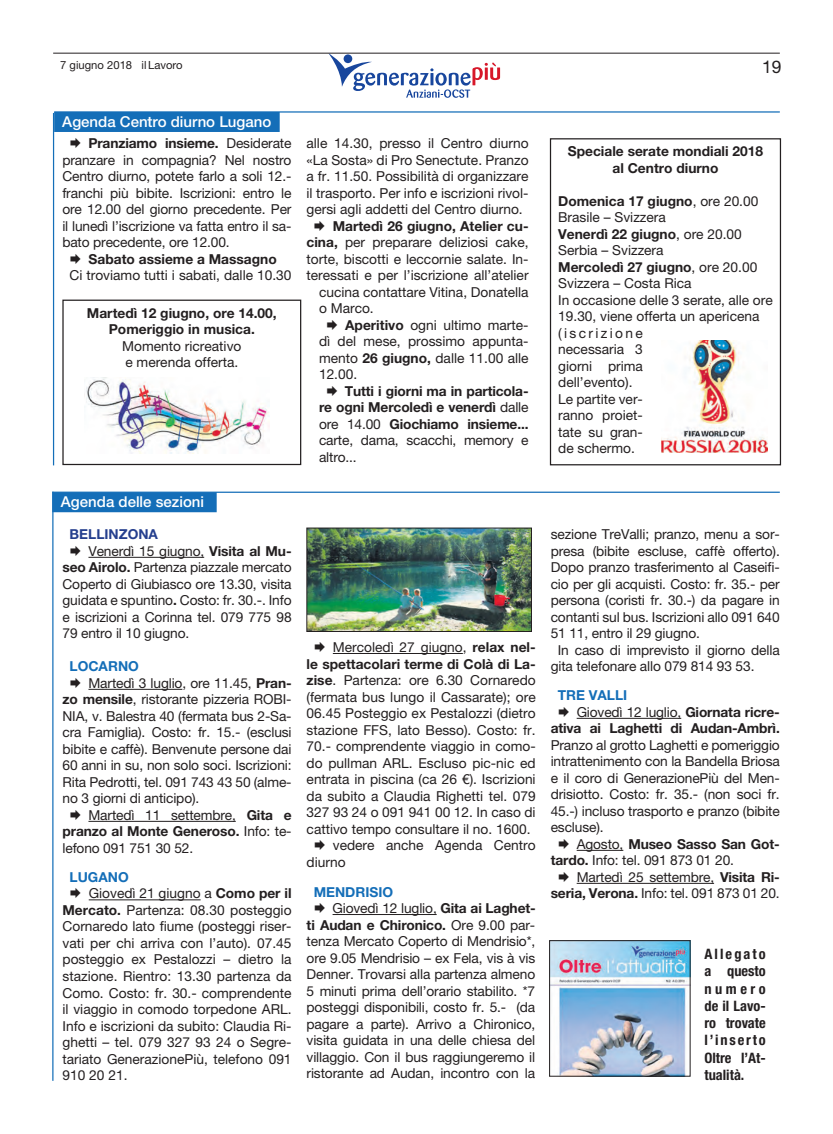
<style>
.page{position:relative;width:833px;height:1134px;background:#fff}
.page>*{position:absolute;margin:0;border:0;box-sizing:border-box;transform-origin:0 0}
.t1{font:17.5px "Helvetica Neue LT Pro";color:#231f20}
.Incipit_-_AAPI{font:500 15px "Helvetica Neue LT Pro";color:#fff}
.Didascalia_foto{font:700 condensed 14.38px/17.2px "Helvetica Neue LT Pro";color:#231f20;text-align:justify}
.appuntamenti-agenda{font:13.75px/16.5px "Helvetica Neue LT Pro";color:#231f20;text-align:justify}
.appuntamenti-agenda-2{font:700 13.75px/16.5px "Helvetica Neue LT Pro";color:#231f20;text-align:justify}
.Paragrafo_base_AAPI{font:13.75px/16.5px "Helvetica Neue LT Pro";letter-spacing:-.01em;color:#231f20}
.t2{font:700 13.75px "Helvetica Neue LT Pro";color:#146eb8}
.t3{font:700 13.75px "Helvetica Neue LT Pro";color:#253f8e}
.t4{font:11.25px "Helvetica Neue LT Pro";color:#231f20}
.s1{font-weight:700}
.s2{font-weight:400}
</style>
<div class="page">
<svg style="left:329px;top:54px;width:171px;height:44px"></svg>
<hr style="left:54px;top:111px;width:726px;height:2px;background:#146eb8">
<div style="left:54px;top:112px;width:226px;height:20px;background:#146eb8"></div>
<hr style="left:53px;top:113px;width:1px;height:352px;background:#146eb8">
<hr style="left:52px;top:492px;width:728px;height:1px;background:#146eb8">
<div style="left:52px;top:492px;width:165px;height:20px;background:#146eb8"></div>
<hr style="left:88px;top:557px;width:116px;height:1px;background:#231f20">
<hr style="left:88px;top:689px;width:94px;height:1px;background:#231f20">
<hr style="left:88px;top:821px;width:148px;height:1px;background:#231f20">
<hr style="left:89px;top:899px;width:112px;height:1px;background:#231f20">
<hr style="left:333px;top:653px;width:130px;height:1px;background:#231f20">
<hr style="left:332px;top:914px;width:105px;height:1px;background:#231f20">
<hr style="left:576px;top:718px;width:105px;height:1px;background:#231f20">
<hr style="left:576px;top:850px;width:47px;height:1px;background:#231f20">
<hr style="left:576px;top:883px;width:138px;height:1px;background:#231f20">
<hr style="left:52px;top:492px;width:1px;height:589px;background:#146eb8">
<div style="left:550px;top:138px;width:231px;height:327px;border:1px solid #231f20"></div>
<img style="left:661px;top:340px;width:107px;height:112px">
<div style="left:62px;top:300px;width:239px;height:165px;border:1px solid #231f20"></div>
<img style="left:86px;top:378px;width:183px;height:76px">
<img style="left:551px;top:942px;width:137px;height:132px">
<div style="left:549px;top:940px;width:141px;height:136px;border:1px solid #231f20"></div>
<img style="left:309px;top:530px;width:220px;height:100px">
<div style="left:307px;top:528px;width:224px;height:104px;border:1px solid #231f20"></div>
<hr style="left:53px;top:53px;width:727px;height:1px;background:#231f20">
<p class="t4" style="left:60px;top:58px;width:124px">7 giugno 2018 il Lavoro</p>
<p class="t1" style="left:762px;top:56px;width:21px">19</p>
<p class="Incipit_-_AAPI" style="left:62px;top:113px;width:210px">Agenda Centro diurno Lugano</p>
<p class="appuntamenti-agenda" style="left:62px;top:135px;width:231px;text-indent:7px">◻ <span class="s1">Pranziamo insieme.</span> Desiderate pranzare in compagnia? Nel nostro Centro diurno, potete farlo a soli 12.- franchi più bibite. Iscrizioni: entro le ore 12.00 del giorno precedente. Per il lunedì l’iscrizione va fatta entro il sa&shy;bato precedente, ore 12.00.</p>
<p class="appuntamenti-agenda-2" style="left:69px;top:250px;width:209px">◻ Sabato assieme a Massagno</p>
<p class="appuntamenti-agenda" style="left:69px;top:267px;width:223px">Ci troviamo tutti i sabati, dalle 10.30</p>
<p class="appuntamenti-agenda-2" style="left:87px;top:304px;width:191px">Martedì 12 giugno, ore 14.00,</p>
<p class="appuntamenti-agenda-2" style="left:109px;top:321px;width:148px">Pomeriggio in musica.</p>
<p class="appuntamenti-agenda" style="left:122px;top:337px;width:121px">Momento ricreativo</p>
<p class="appuntamenti-agenda" style="left:125px;top:354px;width:114px">e merenda offerta.</p>
<p class="Incipit_-_AAPI" style="left:61px;top:493px;width:145px">Agenda delle sezioni</p>
<p class="t3" style="left:70px;top:526px;width:90px">BELLINZONA</p>
<p class="appuntamenti-agenda" style="left:62px;top:543px;width:231px;text-indent:7px">◻ Venerdì 15 giugno, <span class="s1">Visita al Mu&shy;seo Airolo.</span> Partenza piazzale mercato Coperto di Giubiasco ore 13.30, visita guidata e spuntino<span class="s1">.</span> Costo: fr. 30.-. Info e iscrizioni a Corinna tel. 079 775 98<br>79 entro il 10 giugno.</p>
<p class="t2" style="left:70px;top:658px;width:71px">LOCARNO</p>
<p class="appuntamenti-agenda" style="left:63px;top:675px;width:231px;text-indent:7px">◻ Martedì 3 luglio, ore 11.45, <span class="s1">Pran&shy;zo mensile</span>, ristorante pizzeria ROBI-NIA, v. Balestra 40 (fermata bus 2-Sa&shy;cra Famiglia). Costo: fr. 15.- (esclusi bibite e caffè). Benvenute persone dai 60 anni in su, non solo soci. Iscrizioni:<br>Rita Pedrotti, tel. 091 743 43 50 (alme&shy;no 3 giorni di anticipo).</p>
<p class="appuntamenti-agenda" style="left:62px;top:807px;width:231px;text-indent:7px">◻ Martedì 11 settembre, <span class="s1">Gita e pranzo al Monte Generoso.</span> Info: te&shy;lefono 091 751 30 52.</p>
<p class="t2" style="left:70px;top:868px;width:61px">LUGANO</p>
<p class="appuntamenti-agenda" style="left:62px;top:885px;width:231px;text-indent:7px">◻ Giovedì 21 giugno a <span class="s1">Como per il Mercato.</span> Partenza: 08.30 posteggio Cornaredo lato fiume (posteggi riser&shy;vati per chi arriva con l’auto). 07.45 posteggio ex Pestalozzi – dietro la stazione. Rientro: 13.30 partenza da Como. Costo: fr. 30.- comprendente il viaggio in comodo torpedone ARL.<br>Info e iscrizioni da subito: Claudia Ri&shy;ghetti – tel. 079 327 93 24 o Segre&shy;tariato GenerazionePiù, telefono 091<br>910 20 21.</p>
<p class="appuntamenti-agenda" style="left:306px;top:135px;width:224px">alle 14.30, presso il Centro diurno «La Sosta» di Pro Senectute. Pranzo a fr. 11.50. Possibilità di organizzare il trasporto. Per info e iscrizioni rivol&shy;gersi agli addetti del Centro diurno.</p>
<p class="appuntamenti-agenda-2" style="left:314px;top:217px;width:216px">◻ Martedì 26 giugno, Atelier cu-</p>
<p class="appuntamenti-agenda" style="left:306px;top:234px;width:223px"><span class="s1">cina,</span> per preparare deliziosi cake,</p>
<p class="appuntamenti-agenda" style="left:306px;top:250px;width:223px">torte, biscotti e leccornie salate. In-</p>
<p class="appuntamenti-agenda" style="left:306px;top:267px;width:223px">teressati e per l’iscrizione all’atelier</p>
<p class="appuntamenti-agenda" style="left:319px;top:283px;width:211px">cucina contattare Vitina, Donatella</p>
<p class="appuntamenti-agenda" style="left:319px;top:300px;width:56px">o Marco.</p>
<p class="appuntamenti-agenda" style="left:319px;top:316px;width:211px;text-indent:7px">◻ <span class="s1">Aperitivo</span> ogni ultimo marte&shy;dì del mese, prossimo appunta&shy;mento <span class="s1">26 giugno,</span> dalle 11.00 alle 12.00.</p>
<p class="appuntamenti-agenda-2" style="left:319px;top:382px;width:211px;text-indent:7px">◻ Tutti i giorni ma in particola&shy;re ogni Mercoledì e venerdì <span class="s2">dalle ore 14.00</span> Giochiamo insieme... <span class="s2">carte, dama, scacchi, memory e altro...</span></p>
<p class="appuntamenti-agenda" style="left:307px;top:639px;width:231px;text-align:center">◻ Mercoledì 27 giugno, <span class="s1">relax nel&shy;le spettacolari terme di Colà di La&shy;zise</span>. Partenza: ore 6.30 Cornaredo (fermata bus lungo il Cassarate); ore 06.45 Posteggio ex Pestalozzi (dietro stazione FFS, lato Besso). Costo: fr.<br>70.- comprendente viaggio in como&shy;do pullman ARL. Escluso pic-nic ed entrata in piscina (ca 26 €). Iscrizioni da subito a Claudia Righetti tel. 079<br>327 93 24 o 091 941 00 12. In caso di cattivo tempo consultare il no. 1600.</p>
<p class="appuntamenti-agenda" style="left:307px;top:837px;width:231px;text-indent:7px">◻ vedere anche Agenda Centro diurno</p>
<p class="t2" style="left:314px;top:883px;width:81px">MENDRISIO</p>
<p class="appuntamenti-agenda" style="left:307px;top:900px;width:231px;text-align:center">◻ Giovedì 12 luglio, <span class="s1">Gita ai Laghet&shy;ti Audan e Chironico.</span> Ore 9.00 par&shy;tenza Mercato Coperto di Mendrisio*, ore 9.05 Mendrisio – ex Fela, vis à vis Denner. Trovarsi alla partenza almeno 5 minuti prima dell’orario stabilito. *7 posteggi disponibili, costo fr. 5.- (da pagare a parte). Arrivo a Chironico, visita guidata in una delle chiesa del villaggio. Con il bus raggiungeremo il ristorante ad Audan, incontro con la</p>
<p class="appuntamenti-agenda-2" style="left:568px;top:143px;width:197px">Speciale serate mondiali 2018</p>
<p class="appuntamenti-agenda-2" style="left:612px;top:159px;width:107px">al Centro diurno</p>
<p class="appuntamenti-agenda-2" style="left:558px;top:192px;width:202px">Domenica 17 giugno<span class="s2">, ore 20.00</span></p>
<p class="appuntamenti-agenda" style="left:558px;top:209px;width:109px">Brasile – Svizzera</p>
<p class="appuntamenti-agenda-2" style="left:558px;top:225px;width:185px">Venerdì 22 giugno<span class="s2">, ore 20.00</span></p>
<p class="appuntamenti-agenda" style="left:558px;top:242px;width:107px">Serbia – Svizzera</p>
<p class="appuntamenti-agenda-2" style="left:558px;top:258px;width:201px">Mercoledì 27 giugno<span class="s2">, ore 20.00</span></p>
<p class="appuntamenti-agenda" style="left:558px;top:275px;width:135px">Svizzera – Costa Rica</p>
<p class="appuntamenti-agenda" style="left:558px;top:292px;width:216px">In occasione delle 3 serate, alle ore<br>19.30, viene offerta un apericena</p>
<p class="appuntamenti-agenda" style="left:558px;top:325px;width:86px">(iscrizione necessaria 3 giorni prima dell’evento).</p>
<p class="appuntamenti-agenda" style="left:558px;top:391px;width:86px">Le partite ver&shy;ranno proiet&shy;tate su gran&shy;de schermo.</p>
<p class="appuntamenti-agenda" style="left:551px;top:526px;width:231px">sezione TreValli; pranzo, menu a sor&shy;presa (bibite escluse, caffè offerto).<br>Dopo pranzo trasferimento al Caseifi&shy;cio per gli acquisti. Costo: fr. 35.- per persona (coristi fr. 30.-) da pagare in contanti sul bus. Iscrizioni allo 091 640<br>51 11, entro il 29 giugno.</p>
<p class="Paragrafo_base_AAPI" style="left:551px;top:642px;width:230px;text-indent:7px">In caso di imprevisto il giorno della gita telefonare allo 079 814 93 53.</p>
<p class="t2" style="left:558px;top:687px;width:71px">TRE VALLI</p>
<p class="appuntamenti-agenda" style="left:551px;top:704px;width:231px;text-indent:7px">◻ Giovedì 12 luglio, <span class="s1">Giornata ricre&shy;ativa ai Laghetti di Audan-Ambrì.<br></span>Pranzo al grotto Laghetti e pomeriggio intrattenimento con la Bandella Briosa e il coro di GenerazionePiù del Men&shy;drisiotto. Costo: fr. 35.- (non soci fr.<br>45.-) incluso trasporto e pranzo (bibite escluse).</p>
<p class="appuntamenti-agenda" style="left:551px;top:836px;width:231px;text-indent:7px">◻ Agosto, <span class="s1">Museo Sasso San Got&shy;tardo.</span> Info: tel. 091 873 01 20.</p>
<p class="appuntamenti-agenda" style="left:551px;top:869px;width:231px;text-align:center">◻ Martedì 25 settembre, <span class="s1">Visita Ri&shy;seria, Verona.</span> Info: tel. 091 873 01 20.</p>
<p class="Didascalia_foto" style="left:704px;top:945px;width:63px">Allegato a questo numero de il Lavo&shy;ro trovate l’inserto Oltre l’At&shy;tualità.</p>
</div>
